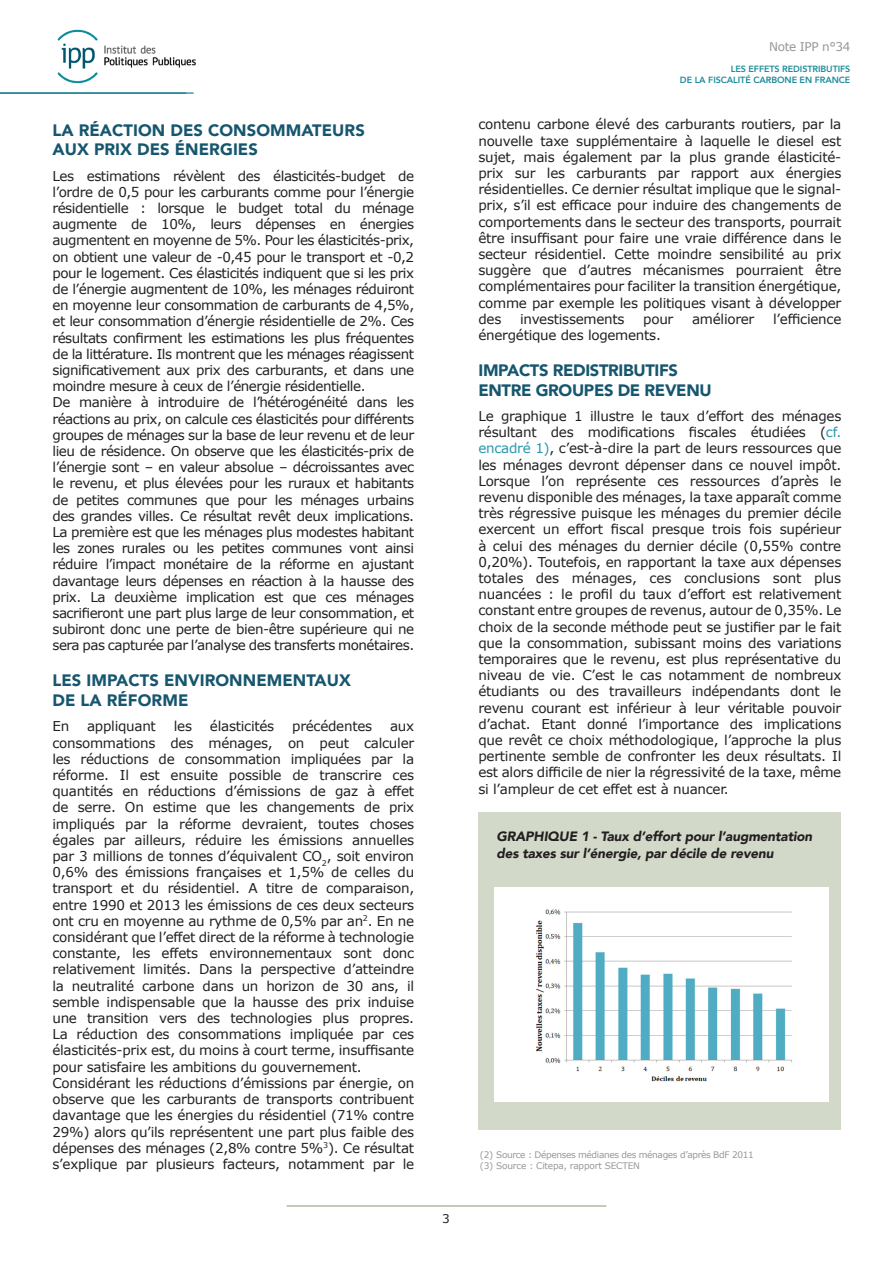
<style>
.page{position:relative;width:893px;height:1263px;background:#fff}
.page>*{position:absolute;margin:0;border:0;box-sizing:border-box;transform-origin:0 0}
.t1{font:900 16.5px/19.8px "Avenir";letter-spacing:.005em;color:#16566e}
.t2{font:900 16.5px/19.8px "Avenir";letter-spacing:-.02em;color:#16566e}
.t3{font:13.5px/16.2px "Verdana";letter-spacing:-.02em;color:#231f20;text-align:justify}
.t4{font:italic 900 13.5px/16.5px "Avenir";letter-spacing:-.01em;color:#231f20}
.t5{font:12px "Verdana";letter-spacing:-.03em;color:#96979a}
.t6{font:12px "Verdana";color:#231f20}
.legende{font:9px/10.8px "Verdana";letter-spacing:-.04em;color:#96979a}
.t7{font:800 9px/10.8px "Avenir";letter-spacing:-.01em;color:#1c8d9b;text-align:right}
.s1{color:#2698ae}
</style>
<div class="page">
<hr style="left:287px;top:1205px;width:319px;height:2px;background:#aebb9e">
<img style="left:57px;top:30px;width:139px;height:54px">
<hr style="left:0;top:92px;width:194px;height:2px;background:#10798a">
<div style="left:478px;top:812px;width:363px;height:318px;background:#d3d9c9"></div>
<div style="left:494px;top:887px;width:334px;height:215px;background:#fff"></div>
<img style="left:535px;top:909px;width:257px;height:173px">
<p class="t1" style="left:52px;top:119px;width:314px">LA RÉACTION DES CONSOMMATEURS<br>AUX PRIX DES ÉNERGIES</p>
<p class="t3" style="left:52px;top:168px;width:363px">Les estimations révèlent des élasticités-budget de l’ordre de 0,5 pour les carburants comme pour l’énergie résidentielle : lorsque le budget total du ménage augmente de 10%, leurs dépenses en énergies augmentent en moyenne de 5%. Pour les élasticités-prix, on obtient une valeur de -0,45 pour le transport et -0,2 pour le logement. Ces élasticités indiquent que si les prix de l’énergie augmentent de 10%, les ménages réduiront en moyenne leur consommation de carburants de 4,5%, et leur consommation d’énergie résidentielle de 2%. Ces résultats confirment les estimations les plus fréquentes de la littérature. Ils montrent que les ménages réagissent significativement aux prix des carburants, et dans une moindre mesure à ceux de l’énergie résidentielle.</p>
<p class="t3" style="left:52px;top:395px;width:363px">De manière à introduire de l’hétérogénéité dans les réactions au prix, on calcule ces élasticités pour différents groupes de ménages sur la base de leur revenu et de leur lieu de résidence. On observe que les élasticités-prix de l’énergie sont – en valeur absolue – décroissantes avec le revenu, et plus élevées pour les ruraux et habitants de petites communes que pour les ménages urbains des grandes villes. Ce résultat revêt deux implications.<br>La première est que les ménages plus modestes habitant les zones rurales ou les petites communes vont ainsi réduire l’impact monétaire de la réforme en ajustant davantage leurs dépenses en réaction à la hausse des prix. La deuxième implication est que ces ménages sacrifieront une part plus large de leur consommation, et subiront donc une perte de bien-être supérieure qui ne sera pas capturée par l’analyse des transferts monétaires.</p>
<p class="t1" style="left:52px;top:670px;width:300px">LES IMPACTS ENVIRONNEMENTAUX<br>DE LA RÉFORME</p>
<p class="t3" style="left:52px;top:719px;width:18px">En</p>
<p class="t3" style="left:87px;top:719px;width:70px">appliquant</p>
<p class="t3" style="left:174px;top:719px;width:20px">les</p>
<p class="t3" style="left:210px;top:719px;width:66px">élasticités</p>
<p class="t3" style="left:292px;top:719px;width:82px">précédentes</p>
<p class="t3" style="left:52px;top:719px;width:363px;text-indent:338px">aux consommations des ménages, on peut calculer les réductions de consommation impliquées par la réforme. Il est ensuite possible de transcrire ces quantités en réductions d’émissions de gaz à effet de serre. On estime que les changements de prix impliqués par la réforme devraient, toutes choses égales par ailleurs, réduire les émissions annuelles par 3 millions de tonnes d’équivalent CO<sub>2</sub>, soit environ 0,6% des émissions françaises et 1,5% de celles du transport et du résidentiel. A titre de comparaison, entre 1990 et 2013 les émissions de ces deux secteurs ont cru en moyenne au rythme de 0,5% par an<sup>2</sup>. En ne considérant que l’effet direct de la réforme à technologie constante, les effets environnementaux sont donc relativement limités. Dans la perspective d’atteindre la neutralité carbone dans un horizon de 30 ans, il semble indispensable que la hausse des prix induise une transition vers des technologies plus propres.<br>La réduction des consommations impliquée par ces élasticités-prix est, du moins à court terme, insuffisante pour satisfaire les ambitions du gouvernement.</p>
<p class="t3" style="left:52px;top:1075px;width:363px">Considérant les réductions d’émissions par énergie, on observe que les carburants de transports contribuent davantage que les énergies du résidentiel (71% contre 29%) alors qu’ils représentent une part plus faible des dépenses des ménages (2,8% contre 5%<sup>3</sup>). Ce résultat s’explique par plusieurs facteurs, notamment par le</p>
<p class="t6" style="left:442px;top:1211px;width:9px">3</p>
<p class="t5" style="left:769px;top:39px;width:83px">Note IPP n°34</p>
<p class="t7" style="left:680px;top:64px;width:172px">LES EFFETS REDISTRIBUTIFS<br>DE LA FISCALITÉ CARBONE EN FRANCE</p>
<p class="t3" style="left:478px;top:117px;width:364px">contenu carbone élevé des carburants routiers, par la nouvelle taxe supplémentaire à laquelle le diesel est sujet, mais également par la plus grande élasticité&shy;prix sur les carburants par rapport aux énergies résidentielles. Ce dernier résultat implique que le signal&shy;prix, s’il est efficace pour induire des changements de comportements dans le secteur des transports, pourrait être insuffisant pour faire une vraie différence dans le secteur résidentiel. Cette moindre sensibilité au prix suggère que d’autres mécanismes pourraient être complémentaires pour faciliter la transition énergétique, comme par exemple les politiques visant à développer des</p>
<p class="t3" style="left:520px;top:311px;width:106px">investissements</p>
<p class="t3" style="left:643px;top:311px;width:32px">pour</p>
<p class="t3" style="left:692px;top:311px;width:64px">améliorer</p>
<p class="t3" style="left:773px;top:311px;width:70px">l’efficience</p>
<p class="t3" style="left:478px;top:327px;width:184px">énergétique des logements.</p>
<p class="t2" style="left:478px;top:360px;width:235px">IMPACTS REDISTRIBUTIFS<br>ENTRE GROUPES DE REVENU</p>
<p class="t3" style="left:478px;top:408px;width:364px">Le graphique 1 illustre le taux d’effort des ménages résultant des modifications fiscales étudiées (<span class="s1">cf. encadré 1)</span>, c’est-à-dire la part de leurs ressources que les ménages devront dépenser dans ce nouvel impôt.<br>Lorsque l’on représente ces ressources d’après le revenu disponible des ménages, la taxe apparaît comme très régressive puisque les ménages du premier décile exercent un effort fiscal presque trois fois supérieur à celui des ménages du dernier décile (0,55% contre 0,20%). Toutefois, en rapportant la taxe aux dépenses totales des ménages, ces conclusions sont plus nuancées : le profil du taux d’effort est relativement constant entre groupes de revenus, autour de 0,35%. Le choix de la seconde méthode peut se justifier par le fait que la consommation, subissant moins des variations temporaires que le revenu, est plus représentative du niveau de vie. C’est le cas notamment de nombreux étudiants ou des travailleurs indépendants dont le revenu courant est inférieur à leur véritable pouvoir d’achat. Etant donné l’importance des implications que revêt ce choix méthodologique, l’approche la plus pertinente semble de confronter les deux résultats. Il est alors difficile de nier la régressivité de la taxe, même si l’ampleur de cet effet est à nuancer.</p>
<p class="t4" style="left:496px;top:828px;width:317px">GRAPHIQUE 1 - Taux d’effort pour l’augmentation des taxes sur l’énergie, par décile de revenu</p>
<p class="legende" style="left:480px;top:1150px;width:275px">(2) Source : Dépenses médianes des ménages d’après BdF 2011 (3) Source : Citepa, rapport SECTEN</p>
</div>
